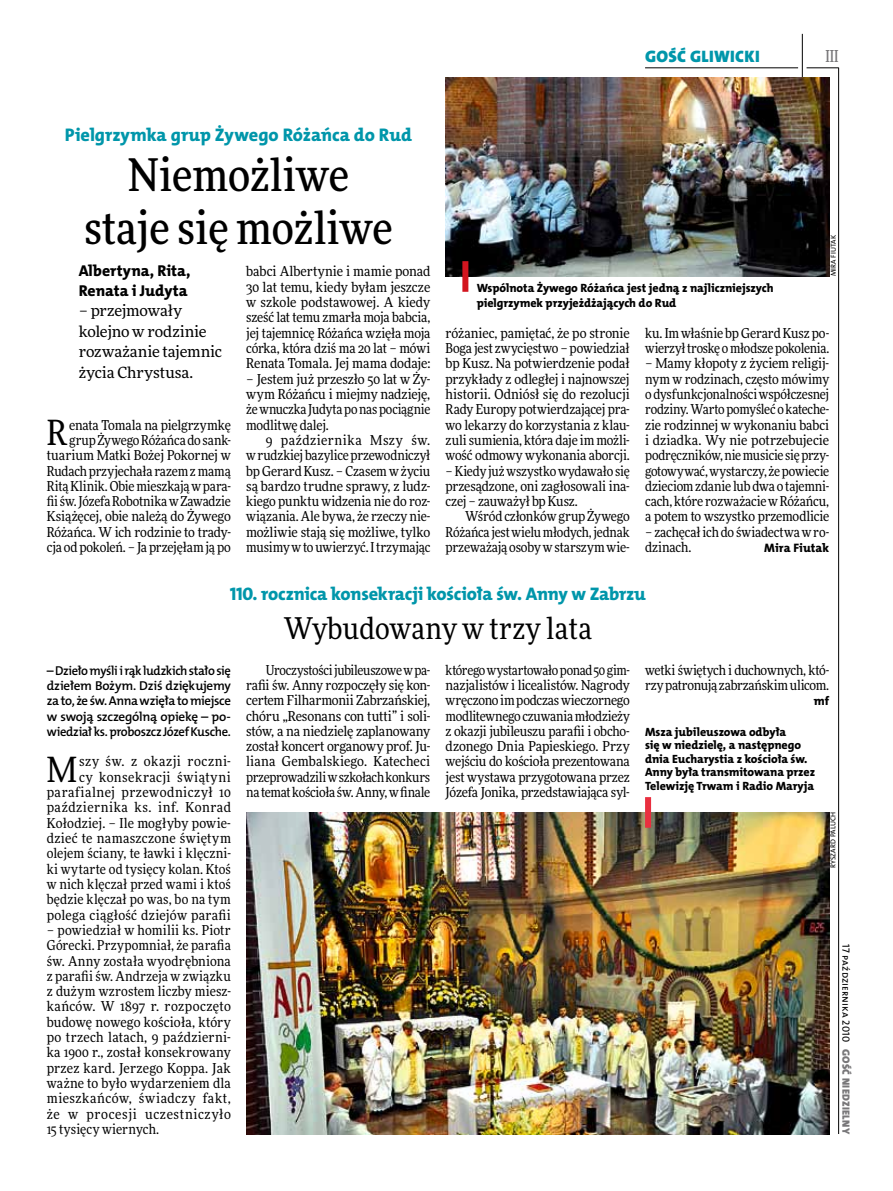
<style>
.page{position:relative;width:893px;height:1191px;background:#fff}
.page>*{position:absolute;margin:0;border:0;box-sizing:border-box;transform-origin:0 0}
.t1{font:500 45px/52.5px "Freeday Narrow";color:#000;text-align:center}
.t2{font:34.8px "Freeday Narrow News";color:#000}
.t3{font:30px "Freeday Narrow News";letter-spacing:.01em;color:#000}
.t4{font:18.3px "The Mix HP8 Ex Bld";letter-spacing:-.01em;color:#0096aa}
.t5{font:16.65px "The Mix HP9 Blk";letter-spacing:.02em;color:#0096aa}
.t6{font:500 16.5px "Freeday Narrow";color:#787779;scale:.9 1}
.t7{font:15.75px/20.4px "The Mix HP8 Ex Bld";color:#000}
.t8{font:15.45px/20.4px "Freeday News";letter-spacing:-.01em;color:#000}
.t9{font:13.65px/15.3px "Freeday Narrow News";letter-spacing:-.005em;color:#000;text-align:justify}
.t10{font:13.65px/15.3px "Freeday Narrow News";letter-spacing:.02em;color:#000;text-align:right}
.t11{font:12.9px/15.3px "The Mix HP6 Se Bld";letter-spacing:-.025em;color:#000;text-align:justify}
.t12{font:12.3px "The Mix HP8 Ex Bld";letter-spacing:.005em;color:#000}
.t13{font:12px/13.5px "The Mix HP8 Ex Bld";letter-spacing:-.005em;color:#000}
.t14{font:10.5px "The Mix HP5 Plain";color:#000}
.t15{font:10.5px "The Mix HP9 Blk";letter-spacing:.025em;color:#787779}
.t16{font:7.2px "The Mix HP5 Plain";letter-spacing:.015em;color:#000}
</style>
<div class="page">
<hr style="left:806px;top:68px;width:33px;height:1px;background:#000">
<hr style="left:645px;top:68px;width:153px;height:1px;background:#000">
<hr style="left:838px;top:68px;width:1px;height:1066px;background:#000">
<hr style="left:802px;top:34px;width:1px;height:43px;background:#000">
<img style="left:446px;top:77px;width:383px;height:199px">
<img style="left:246px;top:812px;width:583px;height:322px">
<div style="left:462px;top:261px;width:6px;height:31px;background:#d3151f"></div>
<div style="left:645px;top:797px;width:6px;height:30px;background:#e92f3f"></div>
<p class="t5" style="left:645px;top:46px;width:116px">GOŚĆ GLIWICKI</p>
<p class="t6" style="left:825px;top:46px;width:16px">III</p>
<h3 class="t4" style="left:65px;top:123px;width:349px">Pielgrzymka grup Żywego Różańca do Rud</h3>
<h1 class="t1" style="left:84px;top:148px;width:310px">Niemożliwe staje się możliwe</h1>
<p class="t7" style="left:79px;top:260px;width:113px">Albertyna, Rita,<br>Renata i Judyta</p>
<p class="t8" style="left:79px;top:300px;width:145px">– przejmowały kolejno w rodzinie rozważanie tajemnic życia Chrystusa.</p>
<p class="t9" style="left:47px;top:417px;width:186px;text-align:right">enata Tomala na pielgrzymkę grup Żywego Różańca do sank&shy;tuarium Matki Bożej Pokornej w<br>Rudach przyjechała razem z mamą<br>Ritą Klinik. Obie mieszkają w para&shy;fii św. Józefa Robotnika w Zawadzie<br>Książęcej, obie należą do Żywego<br>Różańca. W ich rodzinie to trady&shy;cja od pokoleń. – Ja przejęłam ją po</p>
<h2 class="t2" style="left:47px;top:411px;width:22px">R</h2>
<p class="t9" style="left:246px;top:264px;width:186px">babci Albertynie i mamie ponad 30 lat temu, kiedy byłam jeszcze w szkole podstawowej. A kiedy sześć lat temu zmarła moja babcia, jej tajemnicę Różańca wzięła moja córka, która dziś ma 20 lat – mówi Renata Tomala. Jej mama dodaje:</p>
<p class="t9" style="left:246px;top:371px;width:186px">– Jestem już przeszło 50 lat w Ży&shy;wym Różańcu i miejmy nadzieję, że wnuczka Judyta po nas pociągnie modlitwę dalej.</p>
<p class="t9" style="left:246px;top:432px;width:186px;text-indent:20px">9 października Mszy św. w rudzkiej bazylice przewodniczył bp Gerard Kusz. – Czasem w życiu są bardzo trudne sprawy, z ludz&shy;kiego punktu widzenia nie do roz&shy;wiązania. Ale bywa, że rzeczy nie&shy;możliwie stają się możliwe, tylko musimy w to uwierzyć. I trzymając</p>
<p class="t13" style="left:477px;top:280px;width:298px;line-height:15.3px">Wspólnota Żywego Różańca jest jedną z najliczniejszych pielgrzymek przyjeżdżających do Rud</p>
<p class="t16" style="left:829px;top:276px;width:42px;rotate:-90deg">Mi ra Fiutak</p>
<p class="t9" style="left:446px;top:325px;width:186px">różaniec, pamiętać, że po stronie Boga jest zwycięstwo – powiedział bp Kusz. Na potwierdzenie podał przykłady z odległej i najnowszej historii. Odniósł się do rezolucji Rady Europy potwierdzającej pra&shy;wo lekarzy do korzystania z klau&shy;zuli sumienia, która daje im możli&shy;wość odmowy wykonania aborcji.</p>
<p class="t9" style="left:446px;top:463px;width:186px">– Kiedy już wszystko wydawało się przesądzone, oni zagłosowali ina&shy;czej – zauważył bp Kusz.</p>
<p class="t9" style="left:446px;top:509px;width:186px;text-indent:20px">Wśród członków grup Żywego Różańca jest wielu młodych, jednak przeważają osoby w starszym wie-</p>
<p class="t9" style="left:645px;top:325px;width:186px">ku. Im właśnie bp Gerard Kusz po&shy;wierzył troskę o młodsze pokolenia.</p>
<p class="t9" style="left:645px;top:356px;width:186px">– Mamy kłopoty z życiem religij&shy;nym w rodzinach, często mówimy o dysfunkcjonalności współczesnej rodziny. Warto pomyśleć o kateche&shy;zie rodzinnej w wykonaniu babci i dziadka. Wy nie potrzebujecie podręczników, nie musicie się przy&shy;gotowywać, wystarczy, że powiecie dzieciom zdanie lub dwa o tajemni&shy;cach, które rozważacie w Różańcu, a potem to wszystko przemodlicie</p>
<p class="t9" style="left:645px;top:524px;width:186px">– zachęcał ich do świadectwa w ro&shy;dzinach.</p>
<p class="t12" style="left:764px;top:540px;width:66px">Mira Fiutak</p>
<h3 class="t4" style="left:230px;top:582px;width:418px">110. rocznica konsekracji kościoła św. Anny w Zabrzu</h3>
<h3 class="t3" style="left:284px;top:610px;width:310px">Wybudowany w trzy lata</h3>
<p class="t11" style="left:47px;top:662px;width:186px">– Dzieło myśli i rąk ludzkich stało się dziełem Bożym. Dziś dziękujemy za to, że św. Anna wzięła to miejsce w swoją szczególną opiekę – po&shy;wiedział ks. proboszcz Józef Kusche.</p>
<h2 class="t2" style="left:47px;top:748px;width:32px">M</h2>
<p class="t10" style="left:47px;top:754px;width:186px">szy św. z okazji roczni-<br>cy konsekracji świątyni parafialnej przewodniczył 10 października ks. inf. Konrad<br>Kołodziej. – Ile mogłyby powie&shy;dzieć te namaszczone świętym olejem ściany, te ławki i klęczni&shy;ki wytarte od tysięcy kolan. Ktoś w nich klęczał przed wami i ktoś będzie klęczał po was, bo na tym polega ciągłość dziejów parafii</p>
<p class="t9" style="left:47px;top:922px;width:186px">– powiedział w homilii ks. Piotr Górecki. Przypomniał, że parafia św. Anny została wyodrębniona z parafii św. Andrzeja w związku z dużym wzrostem liczby miesz&shy;kańców. W 1897 r. rozpoczęto budowę nowego kościoła, który po trzech latach, 9 październi&shy;ka 1900 r., został konsekrowany przez kard. Jerzego Koppa. Jak ważne to było wydarzeniem dla mieszkańców, świadczy fakt, że w procesji uczestniczyło 15 tysięcy wiernych.</p>
<p class="t9" style="left:246px;top:662px;width:186px;text-indent:20px">Uroczystości jubileuszowe w pa&shy;rafii św. Anny rozpoczęły się kon&shy;certem Filharmonii Zabrzańskiej, chóru „Resonans con tutti” i soli&shy;stów, a na niedzielę zaplanowany został koncert organowy prof. Ju&shy;liana Gembalskiego. Katecheci przeprowadzili w szkołach konkurs na temat kościoła św. Anny, w finale</p>
<p class="t9" style="left:446px;top:662px;width:186px">którego wystartowało ponad 50 gim&shy;nazjalistów i licealistów. Nagrody wręczono im podczas wieczornego modlitewnego czuwania młodzieży z okazji jubileuszu parafii i obcho&shy;dzonego Dnia Papieskiego. Przy wejściu do kościoła prezentowana jest wystawa przygotowana przez Józefa Jonika, przedstawiająca syl-</p>
<p class="t9" style="left:645px;top:662px;width:186px">wetki świętych i duchownych, któ&shy;rzy patronują zabrzańskim ulicom.</p>
<p class="t12" style="left:814px;top:693px;width:17px">mf</p>
<p class="t13" style="left:645px;top:725px;width:172px">Msza jubileuszowa odbyła<br>się w niedzielę, a następnego dnia Eucharystia z kościoła św.<br>Anny była transmitowana przez<br>Telewizję Trwam i Radio Maryja</p>
<p class="t16" style="left:828px;top:868px;width:58px;rotate:-90deg">Ryszard Paluch</p>
<p class="t14" style="left:853px;top:944px;width:99px;rotate:90deg">17 października 2010</p>
<p class="t15" style="left:853px;top:1049px;width:86px;rotate:90deg">GOŚĆ NIEDZIELNY</p>
</div>
